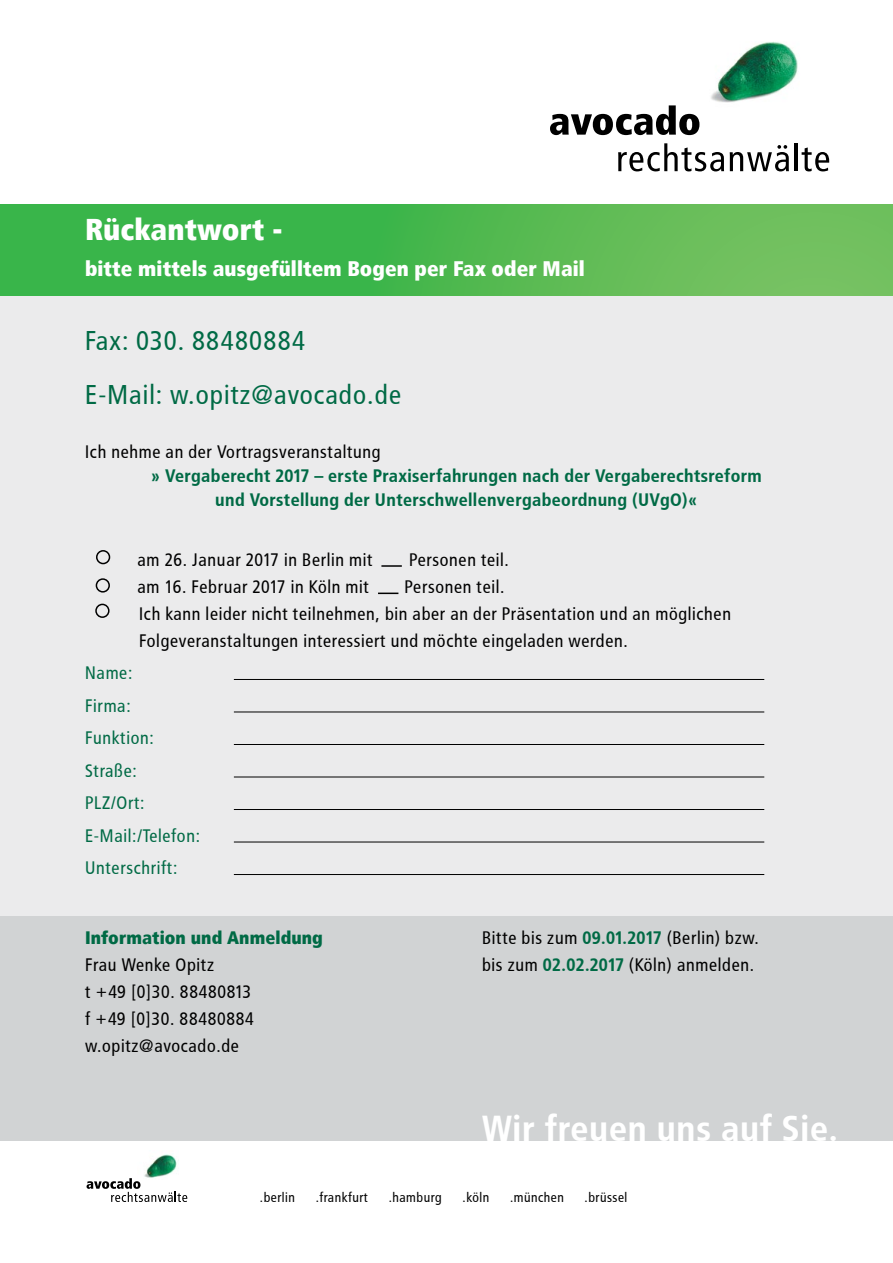
<style>
.page{position:relative;width:893px;height:1263px;background:#fff}
.page>*{position:absolute;margin:0;border:0;box-sizing:border-box;transform-origin:0 0}
.t1{font:700 36px "Avocado";color:#fff}
.t2{font:900 30px "Avocado";color:#fff}
.t3{font:27px/54px "Avocado";color:#006a45}
.t4{font:900 21px "Avocado";color:#fff}
.t5{font:18px/27px "Avocado";color:#000}
.t6{font:700 18px/24px "Avocado";color:#006a45;text-align:center}
.t7{font:18px/32.5px "Avocado";color:#006a45}
.t8{font:900 18px "Avocado";color:#006a45}
.t9{font:13.5px "Avocado";color:#000}
.s1{font-weight:700;color:#006a45}
</style>
<div class="page">
<div style="left:0;top:294px;width:893px;height:845px;background:#ebebec"></div>
<img style="left:144px;top:1154px;width:33px;height:24px">
<svg style="left:87px;top:1178px;width:100px;height:24px"></svg>
<img style="left:711px;top:42px;width:87px;height:61px">
<svg style="left:550px;top:105px;width:149px;height:30px"></svg>
<svg style="left:618px;top:143px;width:106px;height:28px"></svg>
<svg style="left:730px;top:145px;width:59px;height:26px"></svg>
<hr style="left:795px;top:143px;width:3px;height:28px;background:#000">
<svg style="left:802px;top:147px;width:27px;height:24px"></svg>
<svg style="left:0;top:204px;width:893px;height:92px;background:#50b951"></svg>
<div style="left:0;top:917px;width:893px;height:224px;background:#d1d3d4"></div>
<hr style="left:234px;top:679px;width:530px;height:1px;background:#000">
<hr style="left:234px;top:712px;width:530px;height:1px;background:#000">
<hr style="left:234px;top:744px;width:530px;height:1px;background:#000">
<hr style="left:234px;top:777px;width:530px;height:1px;background:#000">
<hr style="left:234px;top:809px;width:530px;height:1px;background:#000">
<hr style="left:234px;top:842px;width:530px;height:1px;background:#000">
<hr style="left:234px;top:874px;width:530px;height:1px;background:#000">
<hr style="left:381px;top:565px;width:21px;height:2px;background:#000">
<div style="left:96px;top:550px;width:14px;height:14px;border:2px solid #000;border-radius:50%"></div>
<div style="left:96px;top:578px;width:14px;height:15px;border:2px solid #000;border-radius:50%"></div>
<svg style="left:378px;top:593px;width:20px;height:1px"></svg>
<div style="left:95px;top:604px;width:15px;height:14px;border:2px solid #000;border-radius:50%"></div>
<h2 class="t2" style="left:85px;top:211px;width:199px">Rückantwort -</h2>
<p class="t4" style="left:85px;top:256px;width:501px">bitte mittels ausgefülltem Bogen per Fax oder Mail</p>
<h3 class="t3" style="left:85px;top:313px;width:318px">Fax: 030. 88480884<br>E-Mail: w.opitz@avocado.de</h3>
<p class="t5" style="left:85px;top:438px;width:298px">Ich nehme an der Vortragsveranstaltung</p>
<p class="t6" style="left:151px;top:463px;width:613px">» Vergaberecht 2017 – erste Praxiserfahrungen nach der Vergaberechtsreform und Vorstellung der Unterschwellenvergabeordnung (UVgO)«</p>
<p class="t5" style="left:138px;top:546px;width:237px">am 26. Januar 2017 in Berlin mit</p>
<p class="t5" style="left:409px;top:546px;width:102px">Personen teil.</p>
<p class="t5" style="left:138px;top:573px;width:234px">am 16. Februar 2017 in Köln mit</p>
<p class="t5" style="left:139px;top:573px;width:594px;text-indent:266px">Personen teil.<br>Ich kann leider nicht teilnehmen, bin aber an der Präsentation und an möglichen<br>Folgeveranstaltungen interessiert und möchte eingeladen werden.</p>
<p class="t7" style="left:85px;top:657px;width:117px">Name:<br>Firma:<br>Funktion:<br>Straße:<br>PLZ/Ort:<br>E-Mail:/Telefon:<br>Unterschrift:</p>
<p class="t8" style="left:85px;top:926px;width:239px">Information und Anmeldung</p>
<p class="t5" style="left:85px;top:951px;width:171px">Frau Wenke Opitz<br>t +49 [0]30. 88480813 f +49 [0]30. 88480884 w.opitz@avocado.de</p>
<p class="t5" style="left:482px;top:924px;width:279px">Bitte bis zum <span class="s1">09.01.2017</span> (Berlin) bzw. bis zum <span class="s1">02.02.2017</span> (Köln) anmelden.</p>
<h1 class="t1" style="left:482px;top:1107px;width:358px">Wir freuen uns auf Sie.</h1>
<p class="t9" style="left:260px;top:1189px;width:37px">.berlin</p>
<p class="t9" style="left:316px;top:1189px;width:54px">.frankfurt</p>
<p class="t9" style="left:389px;top:1189px;width:55px">.hamburg</p>
<p class="t9" style="left:463px;top:1189px;width:29px">.köln</p>
<p class="t9" style="left:510px;top:1189px;width:56px">.münchen</p>
<p class="t9" style="left:585px;top:1189px;width:45px">.brüssel</p>
</div>
